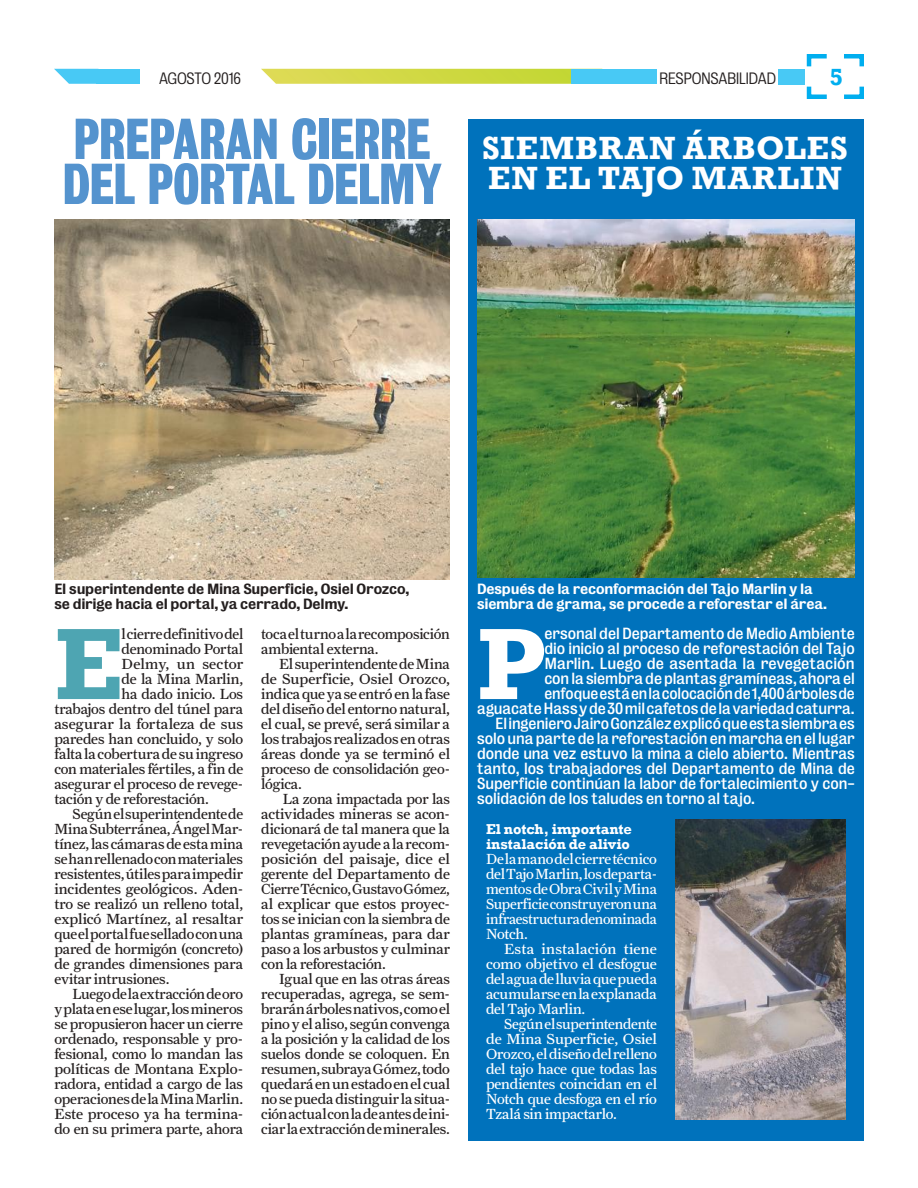
<style>
.page{position:relative;width:918px;height:1188px;background:#fff}
.page>*{position:absolute;margin:0;border:0;box-sizing:border-box;transform-origin:0 0}
.t1{font:700 103.05px "Rockwell";color:#4ea5b2}
.t2{font:700 103.05px "Rockwell";color:#fff}
.t3{font:700 52.5px/45px "Bureau Grot Cond";letter-spacing:-.015em;color:#5493ce}
.t4{font:700 33px/30px "Rockwell";letter-spacing:.035em;color:#fff}
.t5{font:700 24px "Rockwell";color:#00aeef}
.t6{font:300 15px "Bureau Grot";letter-spacing:-.01em;color:#241f1f}
.t7{font:14.7px/15px "Farnham Text";letter-spacing:-.01em;color:#241f1f;text-align:justify}
.t8{font:14.7px "Bureau Grot";letter-spacing:-.005em;color:#fff}
.t9{font:14.7px/15px "Farnham Text";letter-spacing:-.015em;color:#fff;text-align:justify}
.t10{font:700 14.7px/15px "Rockwell";letter-spacing:-.005em;color:#fff}
.t11{font:14.7px "Farnham Text";letter-spacing:.015em;color:#241f1f}
.t12{font:500 13.5px/15px "Bureau Grot";letter-spacing:-.015em;color:#241f1f}
.t13{font:500 13.5px/15px "Bureau Grot";letter-spacing:-.015em;color:#fff}
</style>
<div class="page">
<div style="left:468px;top:119px;width:396px;height:1021px;background:#0072bc"></div>
<img style="left:54px;top:219px;width:396px;height:360px">
<div style="left:778px;top:69px;width:27px;height:15px;background:#48c9f5"></div>
<svg style="left:261px;top:69px;width:311px;height:15px;background:#d1da4c"></svg>
<svg style="left:806px;top:54px;width:21px;height:45px"></svg>
<svg style="left:844px;top:54px;width:20px;height:45px"></svg>
<svg style="left:54px;top:69px;width:42px;height:15px"></svg>
<div style="left:96px;top:69px;width:44px;height:15px;background:#48c9f5"></div>
<div style="left:572px;top:69px;width:85px;height:15px;background:#48c9f5"></div>
<img style="left:477px;top:219px;width:378px;height:359px">
<img style="left:675px;top:819px;width:171px;height:300px">
<p class="t6" style="left:159px;top:70px;width:83px">AGOSTO 2016</p>
<p class="t6" style="left:659px;top:70px;width:118px">RESPONSABILIDAD</p>
<h3 class="t5" style="left:830px;top:62px;width:15px">5</h3>
<h2 class="t3" style="left:62px;top:118px;width:381px">PREPARAN CIERRE<br>DEL PORTAL DELMY</h2>
<h3 class="t4" style="left:482px;top:133px;width:367px">SIEMBRAN ÁRBOLES<br>EN EL TAJO MARLIN</h3>
<p class="t12" style="left:54px;top:582px;width:357px">El superintendente de Mina Superficie, Osiel Orozco, se dirige hacia el portal, ya cerrado, Delmy.</p>
<h1 class="t1" style="left:54px;top:602px;width:70px">E</h1>
<p class="t7" style="left:122px;top:626px;width:123px">l cierre definitivo del</p>
<p class="t7" style="left:122px;top:641px;width:123px">denominado Portal</p>
<p class="t11" style="left:122px;top:655px;width:123px">Delmy, un sector</p>
<p class="t7" style="left:122px;top:671px;width:123px">de la Mina Marlin,</p>
<p class="t7" style="left:122px;top:686px;width:123px">ha dado inicio. Los</p>
<p class="t7" style="left:54px;top:701px;width:190px">trabajos dentro del túnel para</p>
<p class="t7" style="left:54px;top:716px;width:190px">asegurar la fortaleza de sus</p>
<p class="t7" style="left:54px;top:731px;width:190px">paredes han concluido, y solo</p>
<p class="t7" style="left:54px;top:746px;width:190px">falta la cobertura de su ingreso</p>
<p class="t7" style="left:54px;top:761px;width:190px">con materiales fértiles, a fin de</p>
<p class="t7" style="left:54px;top:776px;width:190px">asegurar el proceso de revege-</p>
<p class="t7" style="left:54px;top:791px;width:156px">tación y de reforestación.</p>
<p class="t7" style="left:72px;top:806px;width:172px">Según el superintendente de</p>
<p class="t7" style="left:54px;top:821px;width:190px">Mina Subterránea, Ángel Mar-</p>
<p class="t7" style="left:54px;top:836px;width:190px">tínez, las cámaras de esta mina</p>
<p class="t7" style="left:54px;top:851px;width:190px">se han rellenado con materiales</p>
<p class="t7" style="left:54px;top:866px;width:190px">resistentes, útiles para impedir</p>
<p class="t7" style="left:54px;top:881px;width:190px">incidentes geológicos. Aden-</p>
<p class="t7" style="left:54px;top:896px;width:190px">tro se realizó un relleno total,</p>
<p class="t7" style="left:54px;top:911px;width:190px">explicó Martínez, al resaltar</p>
<p class="t7" style="left:54px;top:926px;width:190px">que el portal fue sellado con una</p>
<p class="t7" style="left:54px;top:941px;width:190px">pared de hormigón (concreto)</p>
<p class="t7" style="left:54px;top:956px;width:190px">de grandes dimensiones para</p>
<p class="t7" style="left:54px;top:971px;width:117px">evitar intrusiones.</p>
<p class="t7" style="left:72px;top:986px;width:172px">Luego de la extracción de oro</p>
<p class="t7" style="left:54px;top:1001px;width:190px">y plata en ese lugar, los mineros</p>
<p class="t7" style="left:54px;top:1016px;width:190px">se propusieron hacer un cierre</p>
<p class="t7" style="left:54px;top:1031px;width:190px">ordenado, responsable y pro-</p>
<p class="t7" style="left:54px;top:1046px;width:190px">fesional, como lo mandan las</p>
<p class="t7" style="left:54px;top:1061px;width:190px">políticas de Montana Explo-</p>
<p class="t7" style="left:54px;top:1076px;width:190px">radora, entidad a cargo de las</p>
<p class="t7" style="left:54px;top:1091px;width:190px">operaciones de la Mina Marlin.</p>
<p class="t7" style="left:54px;top:1106px;width:190px">Este proceso ya ha termina-</p>
<p class="t7" style="left:54px;top:1121px;width:190px">do en su primera parte, ahora</p>
<p class="t7" style="left:261px;top:626px;width:190px">toca el turno a la recomposición ambiental externa.</p>
<p class="t7" style="left:261px;top:656px;width:190px;text-indent:18px">El superintendente de Mina de Superficie, Osiel Orozco, indica que ya se entró en la fase del diseño del entorno natural, el cual, se prevé, será similar a los trabajos realizados en otras áreas donde ya se terminó el proceso de consolidación geo&shy;lógica.</p>
<p class="t7" style="left:261px;top:791px;width:190px;text-indent:22px">La zona impactada por las actividades mineras se acon&shy;dicionará de tal manera que la revegetación ayude a la recom&shy;posición del paisaje, dice el gerente del Departamento de Cierre Técnico, Gustavo Gómez, al explicar que estos proyec&shy;tos se inician con la siembra de plantas gramíneas, para dar paso a los arbustos y culminar con la reforestación.</p>
<p class="t7" style="left:261px;top:971px;width:190px;text-indent:18px">Igual que en las otras áreas recuperadas, agrega, se sem&shy;brarán árboles nativos, como el pino y el aliso, según convenga a la posición y la calidad de los suelos donde se coloquen. En resumen, subraya Gómez, todo quedará en un estado en el cual no se pueda distinguir la situa&shy;ción actual con la de antes de ini&shy;ciar la extracción de minerales.</p>
<p class="t13" style="left:477px;top:582px;width:352px">Después de la reconformación del Tajo Marlin y la siembra de grama, se procede a reforestar el área.</p>
<h1 class="t2" style="left:477px;top:602px;width:70px">P</h1>
<p class="t8" style="left:544px;top:625px;width:312px">ersonal del Departamento de Medio Ambiente</p>
<p class="t8" style="left:544px;top:640px;width:312px">dio inicio al proceso de reforestación del Tajo</p>
<p class="t8" style="left:544px;top:655px;width:312px">Marlin. Luego de asentada la revegetación</p>
<p class="t8" style="left:544px;top:670px;width:312px">con la siembra de plantas gramíneas, ahora el</p>
<p class="t8" style="left:544px;top:685px;width:312px">enfoque está en la colocación de 1,400 árboles de</p>
<p class="t8" style="left:477px;top:700px;width:379px">aguacate Hass y de 30 mil cafetos de la variedad caturra.</p>
<p class="t8" style="left:495px;top:715px;width:361px">El ingeniero Jairo González explicó que esta siembra es</p>
<p class="t8" style="left:477px;top:730px;width:379px">solo una parte de la reforestación en marcha en el lugar</p>
<p class="t8" style="left:477px;top:745px;width:379px">donde una vez estuvo la mina a cielo abierto. Mientras</p>
<p class="t8" style="left:477px;top:760px;width:379px">tanto, los trabajadores del Departamento de Mina de</p>
<p class="t8" style="left:477px;top:775px;width:379px">Superficie continúan la labor de fortalecimiento y con-</p>
<p class="t8" style="left:477px;top:790px;width:279px">solidación de los taludes en torno al tajo.</p>
<p class="t10" style="left:486px;top:822px;width:147px">El notch, importante instalación de alivio</p>
<p class="t9" style="left:486px;top:851px;width:173px">De la mano del cierre técnico del Tajo Marlin, los departa&shy;mentos de Obra Civil y Mina Superficie construyeron una infraestructura denominada Notch.</p>
<p class="t9" style="left:486px;top:941px;width:173px;text-indent:18px">Esta instalación tiene como objetivo el desfogue del agua de lluvia que pueda acumularse en la explanada del Tajo Marlin.</p>
<p class="t9" style="left:486px;top:1016px;width:173px;text-indent:18px">Según el superintendente de Mina Superficie, Osiel Orozco, el diseño del relleno del tajo hace que todas las pendientes coincidan en el Notch que desfoga en el río Tzalá sin impactarlo.</p>
</div>
